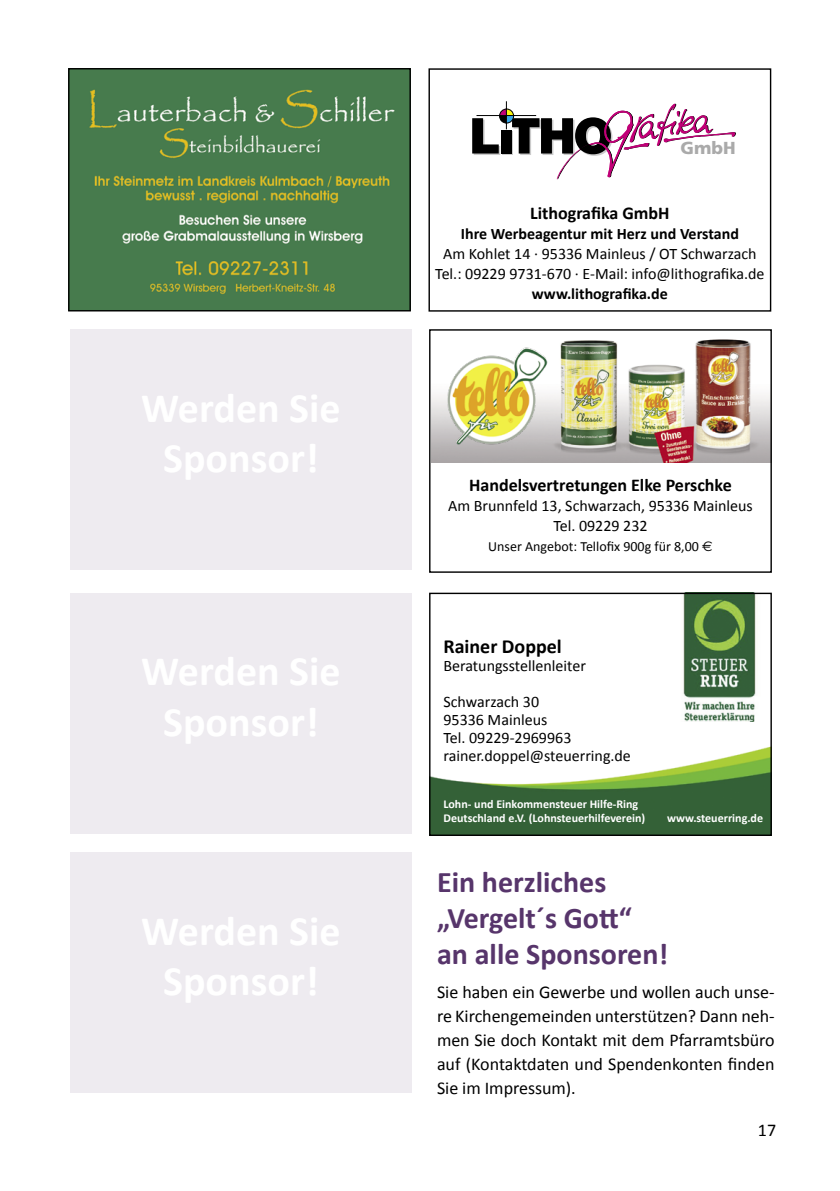
<style>
.page{position:relative;width:840px;height:1191px;background:#fff}
.page>*{position:absolute;margin:0;border:0;box-sizing:border-box;transform-origin:0 0}
.t1{font:700 30px/36px "Calibri";color:#57356b}
.t2{font:700 20px "Calibri";color:#000}
.t3{font:18px/24px "Calibri";color:#000;text-align:justify}
.t4{font:700 18px "Calibri";color:#000}
.t5{font:900 17.4px "Frutiger";color:#aaa}
.t6{font:16px/18px "Calibri";color:#000;text-align:center}
.t7{font:700 16px "Calibri";color:#000}
.t8{font:14px "Calibri";color:#000}
.t9{font:700 12px/14px "Calibri";color:#fff}
.s1{font-family:"Euro Sans"}
</style>
<div class="page">
<img style="left:431px;top:747px;width:338px;height:87px">
<img style="left:431px;top:339px;width:338px;height:124px">
<img style="left:438px;top:347px;width:113px;height:98px">
<div style="left:429px;top:329px;width:342px;height:244px;border:1px solid #000"></div>
<div style="left:428px;top:68px;width:342px;height:244px;border:1px solid #000"></div>
<svg style="left:472px;top:101px;width:263px;height:78px"></svg>
<div style="left:70px;top:592px;width:341px;height:241px;background:#eeebf0"></div>
<div style="left:70px;top:852px;width:341px;height:241px;background:#eeebf0"></div>
<img style="left:70px;top:70px;width:338px;height:239px">
<div style="left:68px;top:68px;width:342px;height:243px;border:1px solid #000"></div>
<div style="left:70px;top:329px;width:341px;height:241px;background:#eeebf0"></div>
<img style="left:680px;top:594px;width:83px;height:128px">
<div style="left:429px;top:592px;width:342px;height:244px;border:1px solid #000"></div>
<p class="t5" style="left:680px;top:137px;width:57px">GmbH</p>
<p class="t4" style="left:530px;top:200px;width:141px">Lithografika GmbH</p>
<p class="t7" style="left:460px;top:222px;width:279px">Ihre Werbeagentur mit Herz und Verstand</p>
<p class="t6" style="left:435px;top:243px;width:330px;line-height:20px">Am Kohlet 14 · 95336 Mainleus / OT Schwarzach<br>Tel.: 09229 9731-670 · E-Mail: info@lithografika.de</p>
<p class="t7" style="left:531px;top:282px;width:137px">www.lithografika.de</p>
<p class="t4" style="left:469px;top:472px;width:264px">Handelsvertretungen Elke Perschke</p>
<p class="t6" style="left:448px;top:495px;width:306px;line-height:20px">Am Brunnfeld 13, Schwarzach, 95336 Mainleus<br>Tel. 09229 232</p>
<p class="t8" style="left:488px;top:536px;width:226px">Unser Angebot: Tellofix 900g für 8,00 <span class="s1">E</span></p>
<p class="t2" style="left:443px;top:632px;width:120px">Rainer Doppel</p>
<p class="t6" style="left:443px;top:656px;width:144px">Beratungsstellenleiter</p>
<p class="t6" style="left:443px;top:692px;width:189px;text-align:left">Schwarzach 30<br>95336 Mainleus<br>Tel. 09229-2969963 rainer.doppel@steuerring.de</p>
<p class="t9" style="left:443px;top:797px;width:203px">Lohn- und Einkommensteuer Hilfe-Ring<br>Deutschland e.V. (Lohnsteuerhilfeverein)</p>
<p class="t9" style="left:666px;top:811px;width:97px">www.steuerring.de</p>
<h1 class="t1" style="left:437px;top:862px;width:233px">Ein herzliches „Vergelt´s Gott“ an alle Sponsoren!</h1>
<p class="t3" style="left:437px;top:979px;width:339px">Sie haben ein Gewerbe und wollen auch unse&shy;re Kirchengemeinden unterstützen? Dann neh&shy;men Sie doch Kontakt mit dem Pfarramtsbüro auf (Kontaktdaten und Spendenkonten finden Sie im Impressum).</p>
<p class="t3" style="left:757px;top:1118px;width:20px">17</p>
</div>
